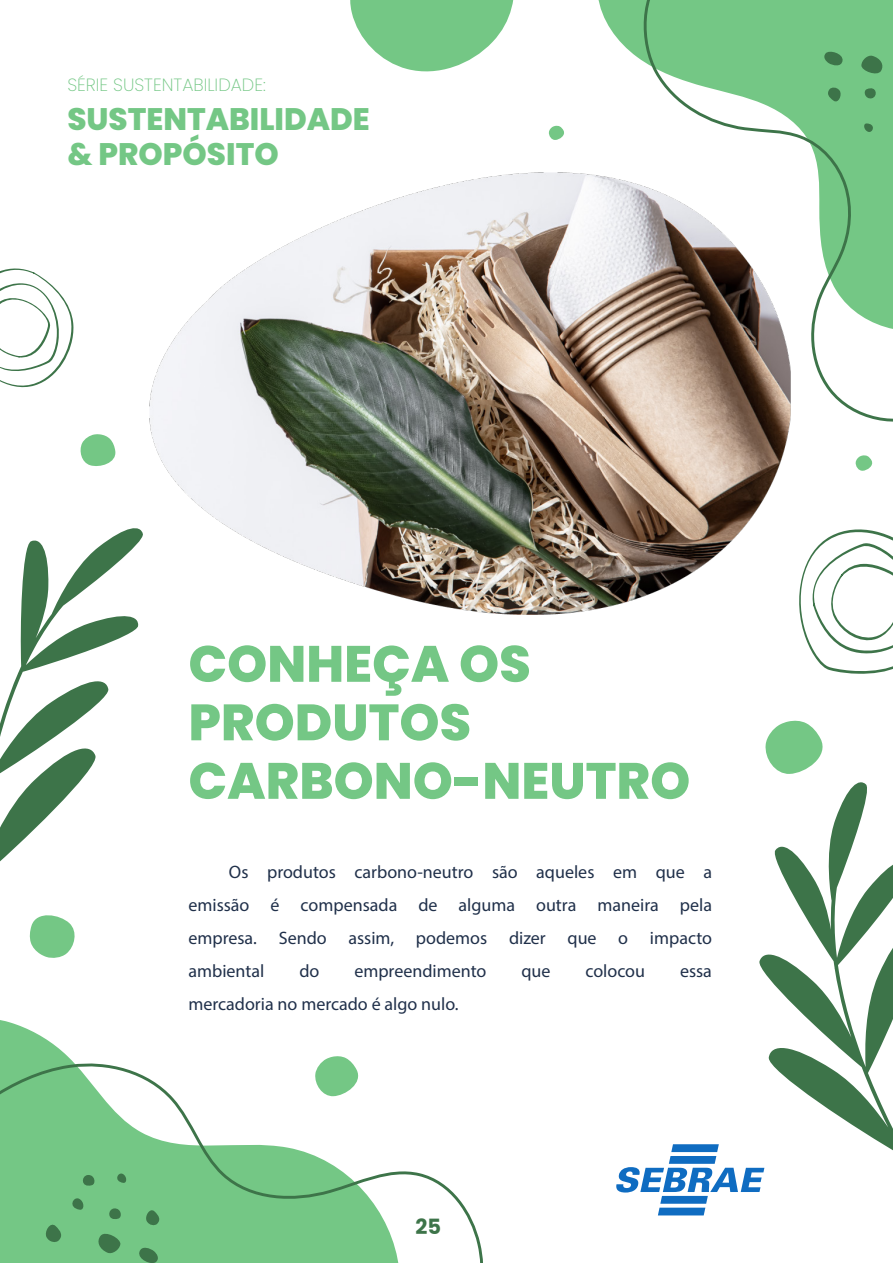
<style>
.page{position:relative;width:893px;height:1263px;background:#fff}
.page>*{position:absolute;margin:0;border:0;box-sizing:border-box;transform-origin:0 0}
.t1{font:800 51px/58.5px "Poppins";color:#74c785}
.t2{font:800 31.05px/35.4px "Poppins";color:#74c785}
.t3{font:700 21px "Poppins";color:#3d7449}
.Texto{font:18px/33px "Myriad Pro";color:#20304a;text-align:justify}
.t4{font:200 17.7px "Poppins";color:#74c785}
</style>
<div class="page">
<svg style="left:0;top:1020px;width:69px;height:38px;fill:#74c785"></svg>
<svg style="left:598px;top:0;width:38px;height:56px;fill:#74c785"></svg>
<svg style="left:0;top:1058px;width:483px;height:205px"></svg>
<svg style="left:636px;top:0;width:257px;height:422px"></svg>
<svg style="left:0;top:528px;width:143px;height:334px"></svg>
<svg style="left:759px;top:782px;width:134px;height:388px"></svg>
<svg style="left:113px;top:1171px;width:14px;height:12px"></svg>
<svg style="left:80px;top:1174px;width:16px;height:14px"></svg>
<svg style="left:144px;top:1207px;width:17px;height:19px"></svg>
<svg style="left:137px;top:1245px;width:23px;height:18px"></svg>
<svg style="left:44px;top:1221px;width:19px;height:22px"></svg>
<svg style="left:96px;top:1230px;width:25px;height:25px"></svg>
<svg style="left:67px;top:1196px;width:18px;height:14px"></svg>
<svg style="left:107px;top:1208px;width:16px;height:14px"></svg>
<svg style="left:863px;top:123px;width:13px;height:10px"></svg>
<svg style="left:892px;top:113px;width:1px;height:15px"></svg>
<svg style="left:826px;top:87px;width:16px;height:17px"></svg>
<svg style="left:822px;top:49px;width:21px;height:19px"></svg>
<svg style="left:861px;top:55px;width:24px;height:22px"></svg>
<svg style="left:863px;top:85px;width:15px;height:15px"></svg>
<svg style="left:799px;top:529px;width:94px;height:145px"></svg>
<svg style="left:0;top:268px;width:74px;height:120px"></svg>
<svg style="left:350px;top:0;width:164px;height:72px"></svg>
<svg style="left:29px;top:915px;width:46px;height:43px"></svg>
<svg style="left:80px;top:434px;width:36px;height:32px"></svg>
<svg style="left:314px;top:1056px;width:50px;height:40px"></svg>
<svg style="left:765px;top:720px;width:58px;height:54px"></svg>
<svg style="left:548px;top:126px;width:16px;height:14px"></svg>
<svg style="left:855px;top:455px;width:18px;height:16px"></svg>
<svg style="left:616px;top:1144px;width:148px;height:71px"></svg>
<img style="left:150px;top:172px;width:641px;height:442px">
<p class="t4" style="left:67px;top:75px;width:200px">SÉRIE SUSTENTABILIDADE:</p>
<h2 class="t2" style="left:67px;top:102px;width:304px">SUSTENTABILIDADE &amp; PROPÓSITO</h2>
<h2 class="t1" style="left:188px;top:635px;width:503px">CONHEÇA OS<br>PRODUTOS<br>CARBONO-NEUTRO</h2>
<p class="Texto" style="left:188px;top:855px;width:525px;text-indent:40px">Os produtos carbono-neutro são aqueles em que a emissão é compensada de alguma outra maneira pela empresa. Sendo assim, podemos dizer que o impacto ambiental</p>
<p class="Texto" style="left:299px;top:954px;width:22px">do</p>
<p class="Texto" style="left:354px;top:954px;width:134px">empreendimento</p>
<p class="Texto" style="left:521px;top:954px;width:31px">que</p>
<p class="Texto" style="left:585px;top:954px;width:61px">colocou</p>
<p class="Texto" style="left:680px;top:954px;width:33px">essa</p>
<p class="Texto" style="left:188px;top:987px;width:272px">mercadoria no mercado é algo nulo.</p>
<p class="t3" style="left:416px;top:1214px;width:27px">25</p>
</div>
